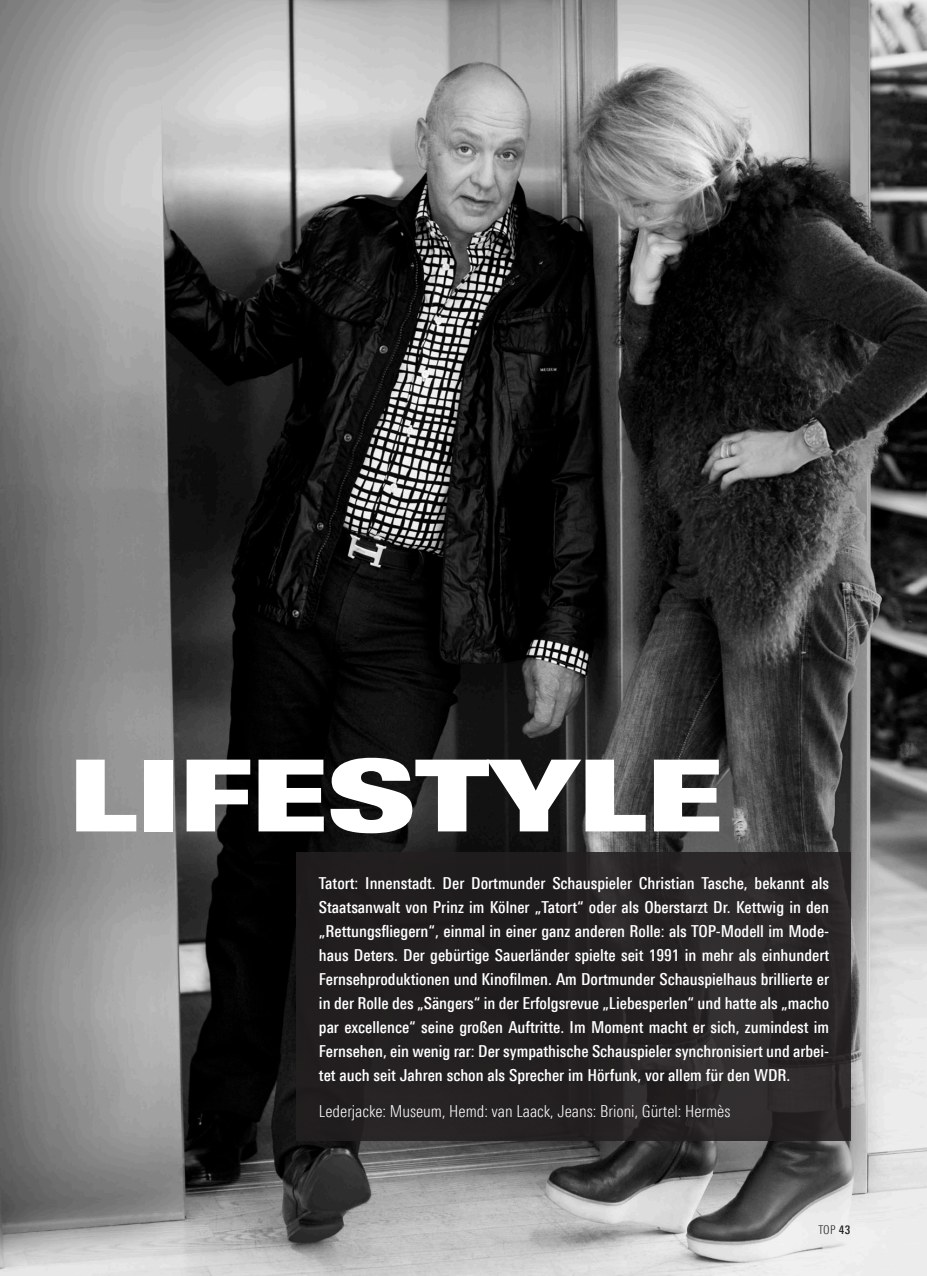
<style>
.page{position:relative;width:927px;height:1276px;background:#fff}
.page>*{position:absolute;margin:0;border:0;box-sizing:border-box;transform-origin:0 0}
.Headline{font:99.45px "Linotype Univers 940 Ex X Black";color:#fff;scale:.94 1}
.Anleser{font:500 16.5px/24px "Linotype Univers 520 Cn";color:#fff;text-align:justify}
.Anleser-2{font:300 16.5px "Linotype Univers 320 Cn";color:#fff}
.t1{font:300 12px "Linotype Univers 320 Cn";color:#231f20}
.s1{font-family:"Linotype Univers 520 Cn";font-weight:500}
</style>
<div class="page">
<img style="left:0;top:0;width:927px;height:1276px">
<div style="left:296px;top:852px;width:554px;height:288px;background:#231f20"></div>
<p class="Headline" style="left:69px;top:736px;width:697px">LIFESTYLE</p>
<p class="Anleser" style="left:319px;top:870px;width:512px">Tatort: Innenstadt. Der Dortmunder Schauspieler Christian Tasche, bekannt als Staatsanwalt von Prinz im Kölner „Tatort“ oder als Oberstarzt Dr. Kettwig in den „Rettungsfliegern“, einmal in einer ganz anderen Rolle: als TOP-Modell im Mode&shy;haus Deters. Der gebürtige Sauerländer spielte seit 1991 in mehr als einhundert Fernsehproduktionen und Kinofilmen. Am Dortmunder Schauspielhaus brillierte er in der Rolle des „Sängers“ in der Erfolgsrevue „Liebesperlen“ und hatte als „macho par excellence“ seine großen Auftritte. Im Moment macht er sich, zumindest im Fernsehen, ein wenig rar: Der sympathische Schauspieler synchronisiert und arbei&shy;tet auch seit Jahren schon als Sprecher im Hörfunk, vor allem für den WDR.</p>
<p class="Anleser-2" style="left:319px;top:1101px;width:413px">Lederjacke: Museum, Hemd: van Laack, Jeans: Brioni, Gürtel: Hermès</p>
<p class="t1" style="left:818px;top:1223px;width:34px">TOP <span class="s1">43</span></p>
</div>
